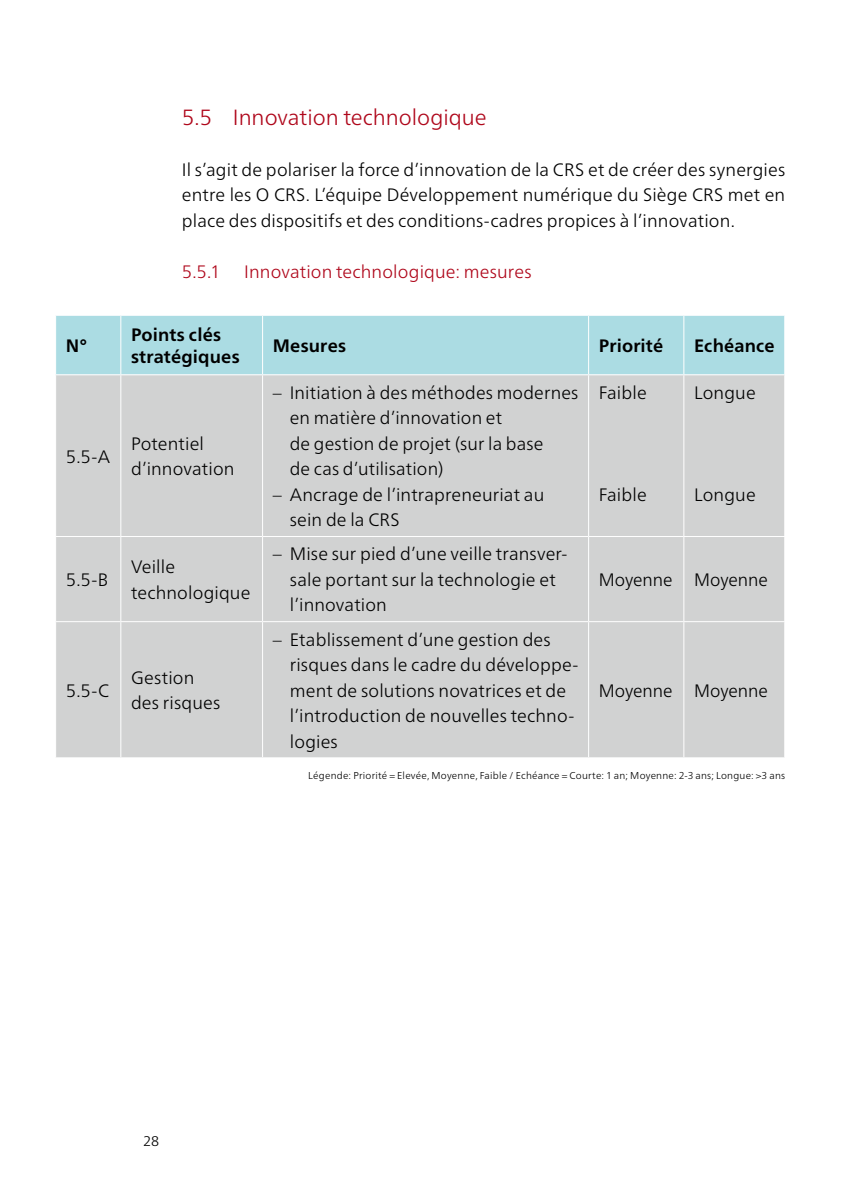
<style>
.page{position:relative;width:842px;height:1191px;background:#fff}
.page>*{position:absolute;margin:0;border:0;box-sizing:border-box;transform-origin:0 0}
.Titre_chapite_2e_niv{font:300 22px "Frutiger Neue LTW1 G";letter-spacing:-.005em;color:#af071b}
.Texte_courant{font:300 18px/25.6px "Frutiger Neue LTW1 G";letter-spacing:.01em;color:#000}
.Tabelle_Txt_9pt{font:300 18px/25.6px "Frutiger Neue LTW1 G";letter-spacing:.005em;color:#000}
.Titre_tableaux{font:700 18px/22.6px "Frutiger Neue LTW1 G";letter-spacing:.01em;color:#000}
.sous-chapitre_3e_niv{font:300 18px "Frutiger Neue LTW1 G";letter-spacing:.005em;color:#af071b}
.t1{font:300 14px "Frutiger Neue LTW1 G";color:#000}
.légendes{font:300 10px "Frutiger Neue LTW1 G";letter-spacing:.02em;color:#000}
</style>
<div class="page">
<div style="left:56px;top:316px;width:728px;height:58px;background:#abdce3"></div>
<div style="left:56px;top:375px;width:728px;height:382px;background:#d1d2d2"></div>
<hr style="left:120px;top:316px;width:1px;height:58px;background:#fff">
<hr style="left:262px;top:316px;width:1px;height:58px;background:#fff">
<hr style="left:588px;top:316px;width:1px;height:58px;background:#fff">
<hr style="left:683px;top:316px;width:1px;height:58px;background:#fff">
<hr style="left:120px;top:375px;width:1px;height:161px;background:#fff">
<hr style="left:262px;top:375px;width:1px;height:161px;background:#fff">
<hr style="left:588px;top:375px;width:1px;height:161px;background:#fff">
<hr style="left:683px;top:375px;width:1px;height:161px;background:#fff">
<hr style="left:55px;top:536px;width:66px;height:1px;background:#fff">
<hr style="left:121px;top:536px;width:142px;height:1px;background:#fff">
<hr style="left:120px;top:537px;width:1px;height:84px;background:#fff">
<hr style="left:263px;top:536px;width:326px;height:1px;background:#fff">
<hr style="left:262px;top:537px;width:1px;height:84px;background:#fff">
<hr style="left:589px;top:536px;width:95px;height:1px;background:#fff">
<hr style="left:588px;top:537px;width:1px;height:84px;background:#fff">
<hr style="left:684px;top:536px;width:101px;height:1px;background:#fff">
<hr style="left:683px;top:537px;width:1px;height:84px;background:#fff">
<hr style="left:55px;top:621px;width:66px;height:1px;background:#fff">
<hr style="left:121px;top:621px;width:142px;height:1px;background:#fff">
<hr style="left:120px;top:622px;width:1px;height:135px;background:#fff">
<hr style="left:263px;top:621px;width:326px;height:1px;background:#fff">
<hr style="left:262px;top:622px;width:1px;height:135px;background:#fff">
<hr style="left:589px;top:621px;width:95px;height:1px;background:#fff">
<hr style="left:588px;top:622px;width:1px;height:135px;background:#fff">
<hr style="left:684px;top:621px;width:101px;height:1px;background:#fff">
<hr style="left:683px;top:622px;width:1px;height:135px;background:#fff">
<p class="Titre_chapite_2e_niv" style="left:182px;top:104px;width:306px">5.5 Innovation technologique</p>
<p class="Texte_courant" style="left:182px;top:157px;width:605px;text-align:justify">Il s’agit de polariser la force d’innovation de la CRS et de créer des synergies entre les O CRS. L’équipe Développement numérique du Siège CRS met en place des dispositifs et des conditions-cadres propices à l’innovation.</p>
<p class="sous-chapitre_3e_niv" style="left:182px;top:261px;width:40px">5.5.1</p>
<p class="sous-chapitre_3e_niv" style="left:244px;top:261px;width:289px">Innovation technologique: mesures</p>
<p class="Titre_tableaux" style="left:66px;top:334px;width:23px">N°</p>
<p class="Titre_tableaux" style="left:131px;top:323px;width:110px">Points clés stratégiques</p>
<p class="Titre_tableaux" style="left:273px;top:334px;width:75px">Mesures</p>
<p class="Titre_tableaux" style="left:599px;top:334px;width:66px">Priorité</p>
<p class="Titre_tableaux" style="left:694px;top:334px;width:82px">Echéance</p>
<p class="Tabelle_Txt_9pt" style="left:66px;top:443px;width:46px">5.5-A</p>
<p class="Tabelle_Txt_9pt" style="left:131px;top:430px;width:105px">Potentiel d’innovation</p>
<p class="Texte_courant" style="left:290px;top:379px;width:290px;text-indent:-17px">– Initiation à des méthodes modernes en matière d’innovation et<br>de gestion de projet (sur la base<br>de cas d’utilisation)</p>
<p class="Texte_courant" style="left:290px;top:481px;width:256px;text-indent:-17px">– Ancrage de l’intrapreneuriat au sein de la CRS</p>
<p class="Tabelle_Txt_9pt" style="left:599px;top:379px;width:49px">Faible</p>
<p class="Tabelle_Txt_9pt" style="left:599px;top:481px;width:49px">Faible</p>
<p class="Tabelle_Txt_9pt" style="left:694px;top:379px;width:63px">Longue</p>
<p class="Tabelle_Txt_9pt" style="left:694px;top:481px;width:63px">Longue</p>
<p class="Tabelle_Txt_9pt" style="left:66px;top:566px;width:44px">5.5-B</p>
<p class="Tabelle_Txt_9pt" style="left:131px;top:554px;width:121px">Veille technologique</p>
<p class="Texte_courant" style="left:290px;top:541px;width:279px;text-indent:-17px">– Mise sur pied d’une veille transver&shy;sale portant sur la technologie et l’innovation</p>
<p class="Tabelle_Txt_9pt" style="left:599px;top:566px;width:75px">Moyenne</p>
<p class="Tabelle_Txt_9pt" style="left:694px;top:566px;width:75px">Moyenne</p>
<p class="Tabelle_Txt_9pt" style="left:66px;top:677px;width:45px">5.5-C</p>
<p class="Tabelle_Txt_9pt" style="left:131px;top:664px;width:91px">Gestion des risques</p>
<p class="Texte_courant" style="left:290px;top:626px;width:290px;text-indent:-17px">– Etablissement d’une gestion des risques dans le cadre du développe&shy;ment de solutions novatrices et de l’introduction de nouvelles techno&shy;logies</p>
<p class="Tabelle_Txt_9pt" style="left:599px;top:677px;width:75px">Moyenne</p>
<p class="Tabelle_Txt_9pt" style="left:694px;top:677px;width:75px">Moyenne</p>
<p class="légendes" style="left:308px;top:769px;width:478px">Légende: Priorité = Elevée, Moyenne, Faible / Echéance = Courte: 1 an; Moyenne: 2-3 ans; Longue: &gt;3 ans</p>
<p class="t1" style="left:143px;top:1132px;width:18px">28</p>
</div>
